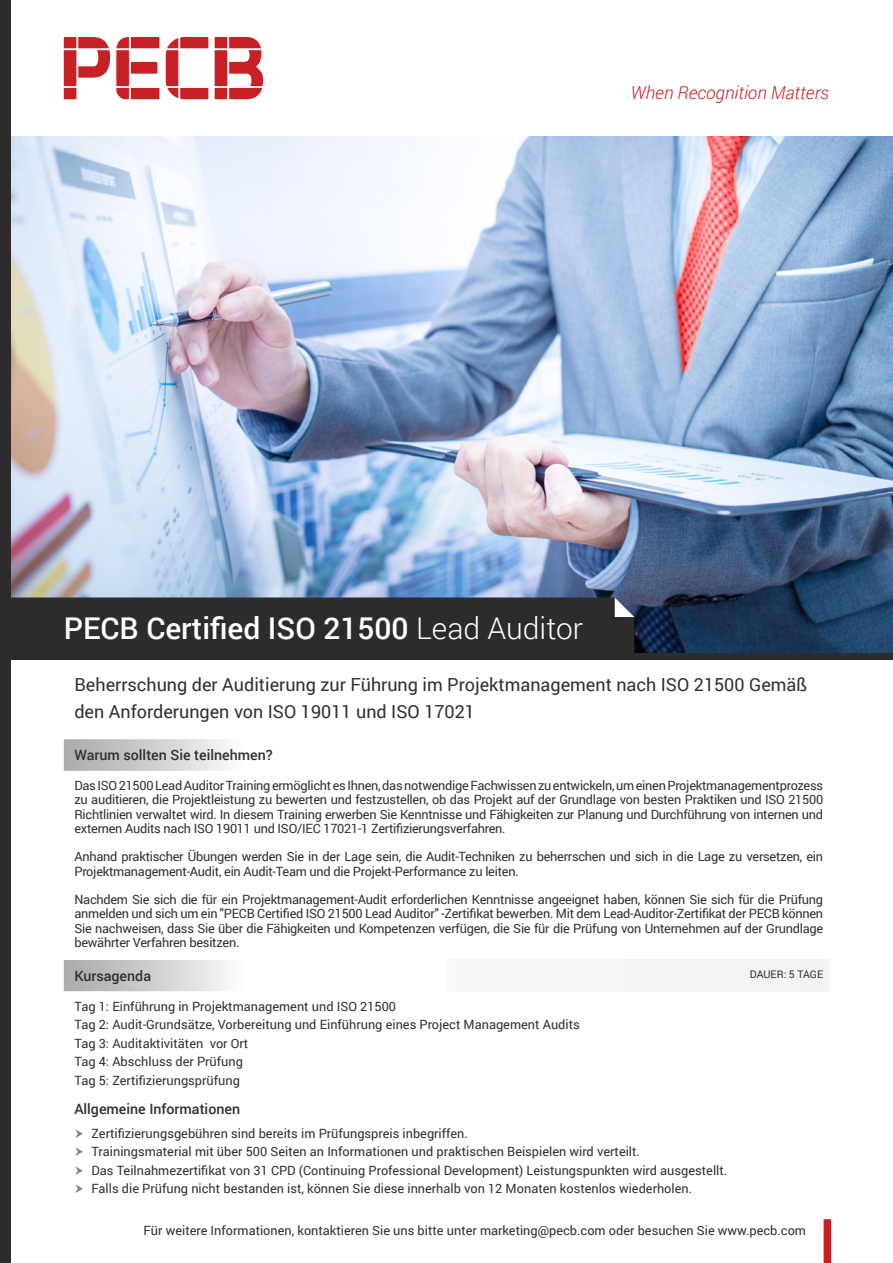
<style>
.page{position:relative;width:893px;height:1263px;background:#fff}
.page>*{position:absolute;margin:0;border:0;box-sizing:border-box;transform-origin:0 0}
.t1{font:500 30px "Roboto";color:#fff}
.t2{font:18px/27px "Roboto";color:#312f30}
.t3{font:italic 300 18px "Roboto";color:#ca2026}
.Table1{font:500 14.25px "Roboto";color:#312f30}
.Bullet{font:12.75px/14.2px "Roboto";color:#312f30;text-align:justify}
.Bullet-2{font:12.75px/14.2px "Roboto";letter-spacing:-.02em;color:#312f30}
.Table1-2{font:10.5px "Roboto";color:#312f30}
.s1{font-weight:300}
</style>
<div class="page">
<img style="left:11px;top:136px;width:882px;height:517px">
<svg style="left:116px;top:37px;width:43px;height:62px"></svg>
<svg style="left:166px;top:37px;width:42px;height:62px"></svg>
<svg style="left:215px;top:37px;width:48px;height:62px"></svg>
<svg style="left:64px;top:37px;width:46px;height:62px"></svg>
<div style="left:824px;top:1219px;width:7px;height:44px;background:#ca2026"></div>
<div style="left:0;top:0;width:11px;height:1263px;background:#2e2b2c"></div>
<div style="left:11px;top:597px;width:623px;height:56px;background:#2e2b2c"></div>
<div style="left:0;top:653px;width:893px;height:6px;background:#2e2b2c"></div>
<svg style="left:64px;top:739px;width:162px;height:252px;background:#cdcccc"></svg>
<div style="left:64px;top:771px;width:765px;height:189px;background:#fff"></div>
<div style="left:446px;top:960px;width:383px;height:31px;background:#f5f5f6"></div>
<p class="t3" style="left:631px;top:81px;width:200px">When Recognition Matters</p>
<p class="t1" style="left:64px;top:607px;width:521px">PECB Certified ISO 21500 <span class="s1">Lead Auditor</span></p>
<p class="t2" style="left:74px;top:670px;width:734px">Beherrschung der Auditierung zur Führung im Projektmanagement nach ISO 21500 Gemäß den Anforderungen von ISO 19011 und ISO 17021</p>
<p class="Table1" style="left:74px;top:745px;width:200px">Warum sollten Sie teilnehmen?</p>
<p class="Bullet" style="left:74px;top:778px;width:750px">Das ISO 21500 Lead Auditor Training ermöglicht es Ihnen, das notwendige Fachwissen zu entwickeln, um einen Projektmanagementprozess zu auditieren, die Projektleistung zu bewerten und festzustellen, ob das Projekt auf der Grundlage von besten Praktiken und ISO 21500<br>Richtlinien verwaltet wird. In diesem Training erwerben Sie Kenntnisse und Fähigkeiten zur Planung und Durchführung von internen und externen Audits nach ISO 19011 und ISO/IEC 17021-1 Zertifizierungsverfahren.</p>
<p class="Bullet-2" style="left:74px;top:849px;width:750px">Anhand praktischer Übungen werden Sie in der Lage sein, die Audit-Techniken zu beherrschen und sich in die Lage zu versetzen, ein<br>Projektmanagement-Audit, ein Audit-Team und die Projekt-Performance zu leiten.</p>
<p class="Bullet" style="left:74px;top:892px;width:750px">Nachdem Sie sich die für ein Projektmanagement-Audit erforderlichen Kenntnisse angeeignet haben, können Sie sich für die Prüfung anmelden und sich um ein "PECB Certified ISO 21500 Lead Auditor" -Zertifikat bewerben. Mit dem Lead-Auditor-Zertifikat der PECB können Sie nachweisen, dass Sie über die Fähigkeiten und Kompetenzen verfügen, die Sie für die Prüfung von Unternehmen auf der Grundlage bewährter Verfahren besitzen.</p>
<p class="Table1" style="left:74px;top:965px;width:78px">Kursagenda</p>
<p class="Table1-2" style="left:750px;top:967px;width:75px">DAUER: 5 TAGE</p>
<p class="Bullet" style="left:74px;top:998px;width:323px">Tag 1: Einführung in Projektmanagement und ISO 21500</p>
<p class="Bullet" style="left:74px;top:1017px;width:507px">Tag 2: Audit-Grundsätze, Vorbereitung und Einführung eines Project Management Audits</p>
<p class="Bullet" style="left:74px;top:1035px;width:175px">Tag 3: Auditaktivitäten vor Ort</p>
<p class="Bullet" style="left:74px;top:1054px;width:170px">Tag 4: Abschluss der Prüfung</p>
<p class="Bullet" style="left:74px;top:1072px;width:167px">Tag 5: Zertifizierungsprüfung</p>
<p class="Table1" style="left:74px;top:1099px;width:167px">Allgemeine Informationen</p>
<p class="Bullet" style="left:91px;top:1125px;width:378px">Zertifizierungsgebühren sind bereits im Prüfungspreis inbegriffen.</p>
<p class="Bullet" style="left:91px;top:1144px;width:550px">Trainingsmaterial mit über 500 Seiten an Informationen und praktischen Beispielen wird verteilt.</p>
<p class="Bullet" style="left:91px;top:1162px;width:637px">Das Teilnahmezertifikat von 31 CPD (Continuing Professional Development) Leistungspunkten wird ausgestellt.</p>
<p class="Bullet" style="left:91px;top:1181px;width:602px">Falls die Prüfung nicht bestanden ist, können Sie diese innerhalb von 12 Monaten kostenlos wiederholen.</p>
<p class="Bullet" style="left:144px;top:1223px;width:664px">Für weitere Informationen, kontaktieren Sie uns bitte unter marketing@pecb.com oder besuchen Sie www.pecb.com</p>
</div>
